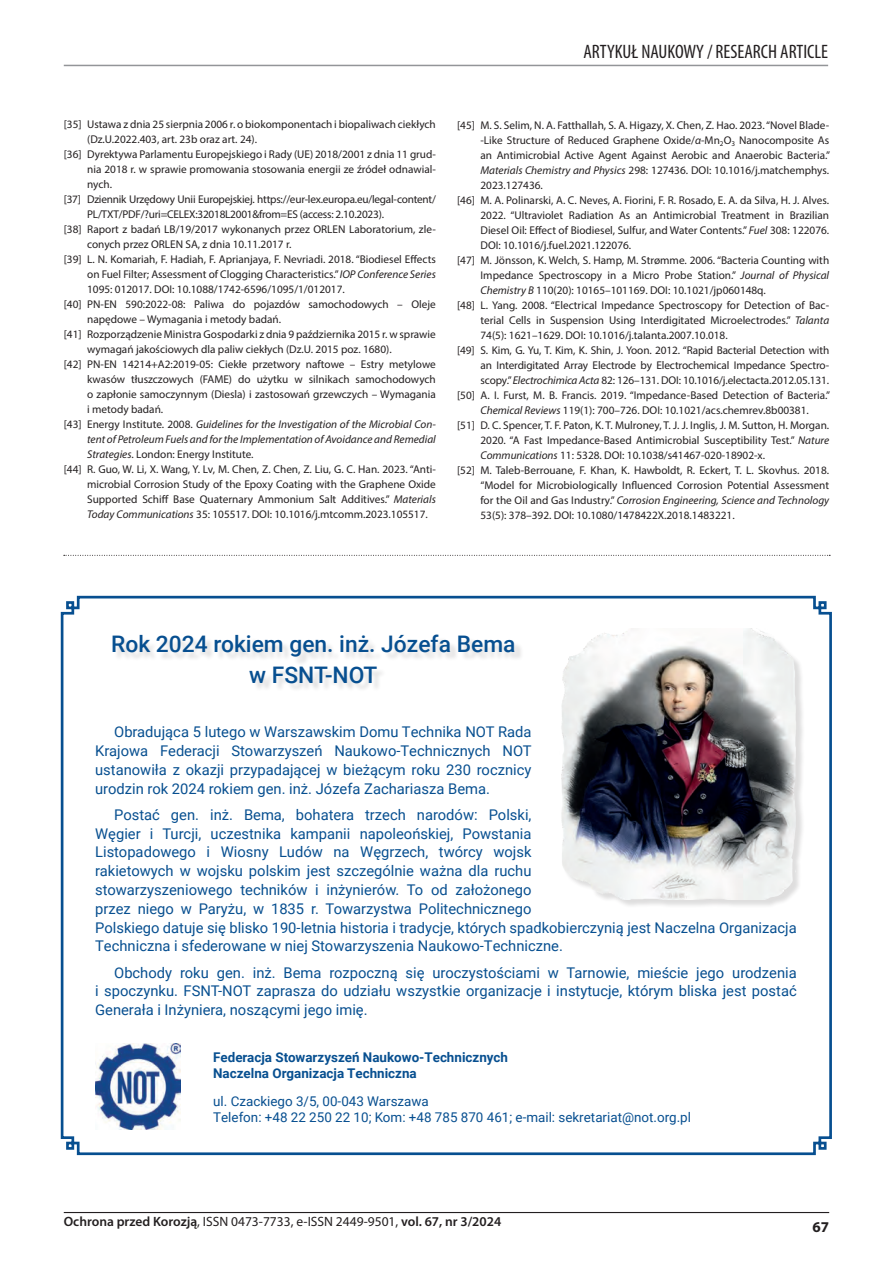
<style>
.page{position:relative;width:893px;height:1263px;background:#fff}
.page>*{position:absolute;margin:0;border:0;box-sizing:border-box;transform-origin:0 0}
.t1{font:500 22.8px/30.6px "Roboto";color:#074f90;text-align:center}
.t2{font:condensed 19.5px "Myriad Pro";color:#231f20}
.t3{font:700 15px "Myriad Pro";color:#231f20}
.t4{font:14.7px/18.8px "Roboto";color:#074f90;text-align:justify}
.t5{font:600 13.5px "Myriad Pro";color:#231f20}
.t6{font:13.35px/16px "Roboto";color:#074f90}
.t7{font:700 13.35px/16px "Roboto";color:#074f90}
.t8{font:11.25px/15px "Myriad Pro";color:#231f20;text-align:justify}
.t9{font:italic 11.25px/15px "Myriad Pro";color:#231f20;text-align:justify}
.t10{font:11.25px/15px "Myriad Pro";letter-spacing:-.02em;color:#231f20}
.s1{font-style:italic}
.s2{font-style:normal}
.s3{font-weight:400}
</style>
<div class="page">
<hr style="left:64px;top:65px;width:764px;height:1px;background:#939598">
<svg style="left:64px;top:555px;width:766px;height:1px"></svg>
<svg style="left:60px;top:595px;width:772px;height:561px"></svg>
<div style="left:114px;top:637px;width:410px;height:55px;background:#231f20;opacity:.15"></div>
<div style="left:562px;top:630px;width:243px;height:279px;background:#231f20;opacity:.15"></div>
<img style="left:559px;top:628px;width:238px;height:271px">
<img style="left:95px;top:1044px;width:86px;height:85px">
<hr style="left:64px;top:1212px;width:765px;height:1px;background:#231f20">
<h2 class="t2" style="left:583px;top:40px;width:246px">ARTYKUŁ NAUKOWY / RESEARCH ARTICLE</h2>
<p class="t8" style="left:87px;top:117px;width:350px;text-indent:-23px">[35] Ustawa z dnia 25 sierpnia 2006 r. o biokomponentach i biopaliwach ciekłych (Dz.U.2022.403, art. 23b oraz art. 24).</p>
<p class="t8" style="left:87px;top:147px;width:350px;text-indent:-23px">[36] Dyrektywa Parlamentu Europejskiego i Rady (UE) 2018/2001 z dnia 11 grud&shy;nia 2018 r. w sprawie promowania stosowania energii ze źródeł odnawial&shy;nych.</p>
<p class="t10" style="left:87px;top:192px;width:350px;text-indent:-23px">[37] Dziennik Urzędowy Unii Europejskiej. https://eur-lex.europa.eu/legal-content/<br>PL/TXT/PDF/?uri=CELEX:32018L2001&amp;from=ES (access: 2.10.2023).</p>
<p class="t8" style="left:87px;top:222px;width:350px;text-indent:-23px">[38] Raport z badań LB/19/2017 wykonanych przez ORLEN Laboratorium, zle&shy;conych przez ORLEN SA, z dnia 10.11.2017 r.</p>
<p class="t8" style="left:87px;top:252px;width:350px;text-indent:-23px">[39] L. N. Komariah, F. Hadiah, F. Aprianjaya, F. Nevriadi. 2018. “Biodiesel Effects on Fuel Filter; Assessment of Clogging Characteristics.” <span class="s1">IOP Conference Series </span>1095: 012017. DOI: 10.1088/1742-6596/1095/1/012017.</p>
<p class="t8" style="left:87px;top:297px;width:350px;text-indent:-23px">[40] PN-EN 590:2022-08: Paliwa do pojazdów samochodowych – Oleje napędowe – Wymagania i metody badań.</p>
<p class="t8" style="left:87px;top:327px;width:350px;text-indent:-23px">[41] Rozporządzenie Ministra Gospodarki z dnia 9 października 2015 r. w sprawie wymagań jakościowych dla paliw ciekłych (Dz.U. 2015 poz. 1680).</p>
<p class="t8" style="left:87px;top:357px;width:350px;text-indent:-23px">[42] PN-EN 14214+A2:2019-05: Ciekłe przetwory naftowe – Estry metylowe kwasów tłuszczowych (FAME) do użytku w silnikach samochodowych o zapłonie samoczynnym (Diesla) i zastosowań grzewczych – Wymagania i metody badań.</p>
<p class="t9" style="left:87px;top:417px;width:350px;text-indent:-23px"><span class="s2">[43] Energy Institute. 2008.</span> Guidelines for the Investigation of the Microbial Con&shy;tent of Petroleum Fuels and for the Implementation of Avoidance and Remedial Strategies<span class="s2">. London: Energy Institute.</span></p>
<p class="t8" style="left:87px;top:462px;width:350px;text-indent:-23px">[44] R. Guo, W. Li, X. Wang, Y. Lv, M. Chen, Z. Chen, Z. Liu, G. C. Han. 2023. “Anti&shy;microbial Corrosion Study of the Epoxy Coating with the Graphene Oxide Supported Schiff Base Quaternary Ammonium Salt Additives.” <span class="s1">Materials Today Communications</span> 35: 105517. DOI: 10.1016/j.mtcomm.2023.105517.</p>
<p class="t8" style="left:480px;top:118px;width:351px;text-indent:-23px">[45] M. S. Selim, N. A. Fatthallah, S. A. Higazy, X. Chen, Z. Hao. 2023. “Novel Blade--Like Structure of Reduced Graphene Oxide/<span class="s1">α</span>-Mn<sub>2</sub>O<sub>3</sub> Nanocomposite As an Antimicrobial Active Agent Against Aerobic and Anaerobic Bacteria.” <span class="s1">Materials Chemistry and Physics</span> 298: 127436. DOI: 10.1016/j.matchemphys.<br>2023.127436.</p>
<p class="t8" style="left:480px;top:193px;width:350px;text-indent:-23px">[46] M. A. Polinarski, A. C. Neves, A. Fiorini, F. R. Rosado, E. A. da Silva, H. J. Alves.<br>2022. “Ultraviolet Radiation As an Antimicrobial Treatment in Brazilian Diesel Oil: Effect of Biodiesel, Sulfur, and Water Contents.” <span class="s1">Fuel</span> 308: 122076.<br>DOI: 10.1016/j.fuel.2021.122076.</p>
<p class="t8" style="left:480px;top:253px;width:350px;text-indent:-23px">[47] M. Jönsson, K. Welch, S. Hamp, M. Strømme. 2006. “Bacteria Counting with Impedance Spectroscopy in a Micro Probe Station.” <span class="s1">Journal of Physical Chemistry B</span> 110(20): 10165–101169. DOI: 10.1021/jp060148q.</p>
<p class="t8" style="left:480px;top:298px;width:350px;text-indent:-23px">[48] L. Yang. 2008. “Electrical Impedance Spectroscopy for Detection of Bac&shy;terial Cells in Suspension Using Interdigitated Microelectrodes.” <span class="s1">Talanta </span>74(5): 1621–1629. DOI: 10.1016/j.talanta.2007.10.018.</p>
<p class="t8" style="left:480px;top:343px;width:350px;text-indent:-23px">[49] S. Kim, G. Yu, T. Kim, K. Shin, J. Yoon. 2012. “Rapid Bacterial Detection with an Interdigitated Array Electrode by Electrochemical Impedance Spectro&shy;scopy.” <span class="s1">Electrochimica Acta</span> 82: 126–131. DOI: 10.1016/j.electacta.2012.05.131.</p>
<p class="t8" style="left:457px;top:388px;width:375px;text-align:center">[50] A. I. Furst, M. B. Francis. 2019. “Impedance-Based Detection of Bacteria.”<br><span class="s1">Chemical Reviews</span> 119(1): 700–726. DOI: 10.1021/acs.chemrev.8b00381.</p>
<p class="t8" style="left:480px;top:418px;width:350px;text-indent:-23px">[51] D. C. Spencer, T. F. Paton, K. T. Mulroney, T. J. J. Inglis, J. M. Sutton, H. Morgan.<br>2020. “A Fast Impedance-Based Antimicrobial Susceptibility Test.” <span class="s1">Nature Communications</span> 11: 5328. DOI: 10.1038/s41467-020-18902-x.</p>
<p class="t8" style="left:480px;top:463px;width:350px;text-indent:-23px">[52] M. Taleb-Berrouane, F. Khan, K. Hawboldt, R. Eckert, T. L. Skovhus. 2018. “Model for Microbiologically Influenced Corrosion Potential Assessment for the Oil and Gas Industry.” <span class="s1">Corrosion Engineering, Science and Technology </span>53(5): 378–392. DOI: 10.1080/1478422X.2018.1483221.</p>
<p class="t1" style="left:111px;top:628px;width:406px">Rok 2024 rokiem gen. inż. Józefa Bema w FSNT-NOT</p>
<p class="t4" style="left:95px;top:722px;width:438px;text-indent:19px">Obradująca 5 lutego w Warszawskim Domu Technika NOT Rada Krajowa Federacji Stowarzyszeń Naukowo-Technicznych NOT ustanowiła z okazji przypadającej w bieżącym roku 230 rocznicy urodzin rok 2024 rokiem gen. inż. Józefa Zachariasza Bema.</p>
<p class="t4" style="left:95px;top:805px;width:703px;text-align:left;text-indent:19px">Postać gen. inż. Bema, bohatera trzech narodów: Polski,<br>Węgier i Turcji, uczestnika kampanii napoleońskiej, Powstania<br>Listopadowego i Wiosny Ludów na Węgrzech, twórcy wojsk<br>rakietowych w wojsku polskim jest szczególnie ważna dla ruchu<br>stowarzyszeniowego techników i inżynierów. To od założonego<br>przez niego w Paryżu, w 1835 r. Towarzystwa Politechnicznego<br>Polskiego datuje się blisko 190-letnia historia i tradycje, których spadkobierczynią jest Naczelna Organizacja Techniczna i sfederowane w niej Stowarzyszenia Naukowo-Techniczne.</p>
<p class="t4" style="left:95px;top:962px;width:703px;text-indent:19px">Obchody roku gen. inż. Bema rozpoczną się uroczystościami w Tarnowie, mieście jego urodzenia i spoczynku. FSNT-NOT zaprasza do udziału wszystkie organizacje i instytucje, którym bliska jest postać Generała i Inżyniera, noszącymi jego imię.</p>
<p class="t7" style="left:213px;top:1049px;width:296px">Federacja Stowarzyszeń Naukowo-Technicznych<br>Naczelna Organizacja Techniczna</p>
<p class="t6" style="left:213px;top:1092px;width:479px">ul. Czackiego 3/5, 00-043 Warszawa<br>Telefon: +48 22 250 22 10; Kom: +48 785 870 461; e-mail: sekretariat@not.org.pl</p>
<p class="t5" style="left:64px;top:1213px;width:439px">Ochrona przed Korozją<span class="s3">, ISSN 0473-7733, e-ISSN 2449-9501,</span> vol. 67, nr 3/2024</p>
<h3 class="t3" style="left:812px;top:1217px;width:18px">67</h3>
</div>
